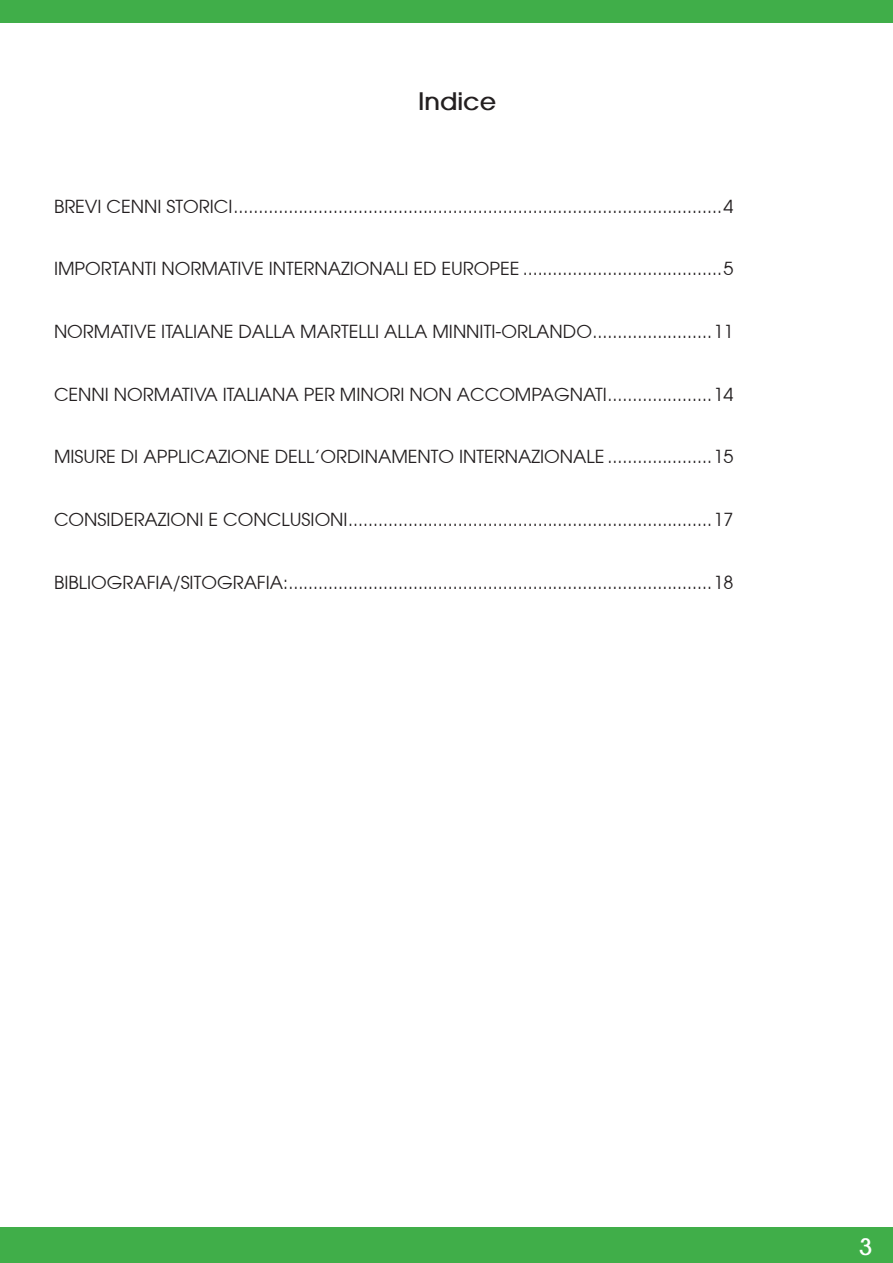
<style>
.page{position:relative;width:893px;height:1263px;background:#fff}
.page>*{position:absolute;margin:0;border:0;box-sizing:border-box;transform-origin:0 0}
.t1{font:700 24px "Avant Garde";color:#231f20}
.t2{font:700 22.5px "Avant Garde";color:#fff}
.t3{font:18px "Avant Garde";color:#231f20}
</style>
<div class="page">
<div style="left:0;top:0;width:893px;height:23px;background:#40ae49"></div>
<div style="left:0;top:1227px;width:893px;height:36px;background:#40ae49"></div>
<h1 class="t1" style="left:418px;top:86px;width:80px">Indice</h1>
<p class="t3" style="left:54px;top:195px;width:681px">BREVI CENNI STORICI..................................................................................................4</p>
<p class="t3" style="left:54px;top:257px;width:681px">IMPORTANTI NORMATIVE INTERNAZIONALI ED EUROPEE ........................................5</p>
<p class="t3" style="left:54px;top:320px;width:681px">NORMATIVE ITALIANE DALLA MARTELLI ALLA MINNITI-ORLANDO........................11</p>
<p class="t3" style="left:54px;top:383px;width:681px">CENNI NORMATIVA ITALIANA PER MINORI NON ACCOMPAGNATI.....................14</p>
<p class="t3" style="left:54px;top:446px;width:681px">MISURE DI APPLICAZIONE DELL’ORDINAMENTO INTERNAZIONALE .....................15</p>
<p class="t3" style="left:54px;top:508px;width:681px">CONSIDERAZIONI E CONCLUSIONI.........................................................................17</p>
<p class="t3" style="left:54px;top:571px;width:681px">BIBLIOGRAFIA/SITOGRAFIA:.....................................................................................18</p>
<p class="t2" style="left:859px;top:1233px;width:15px">3</p>
</div>
